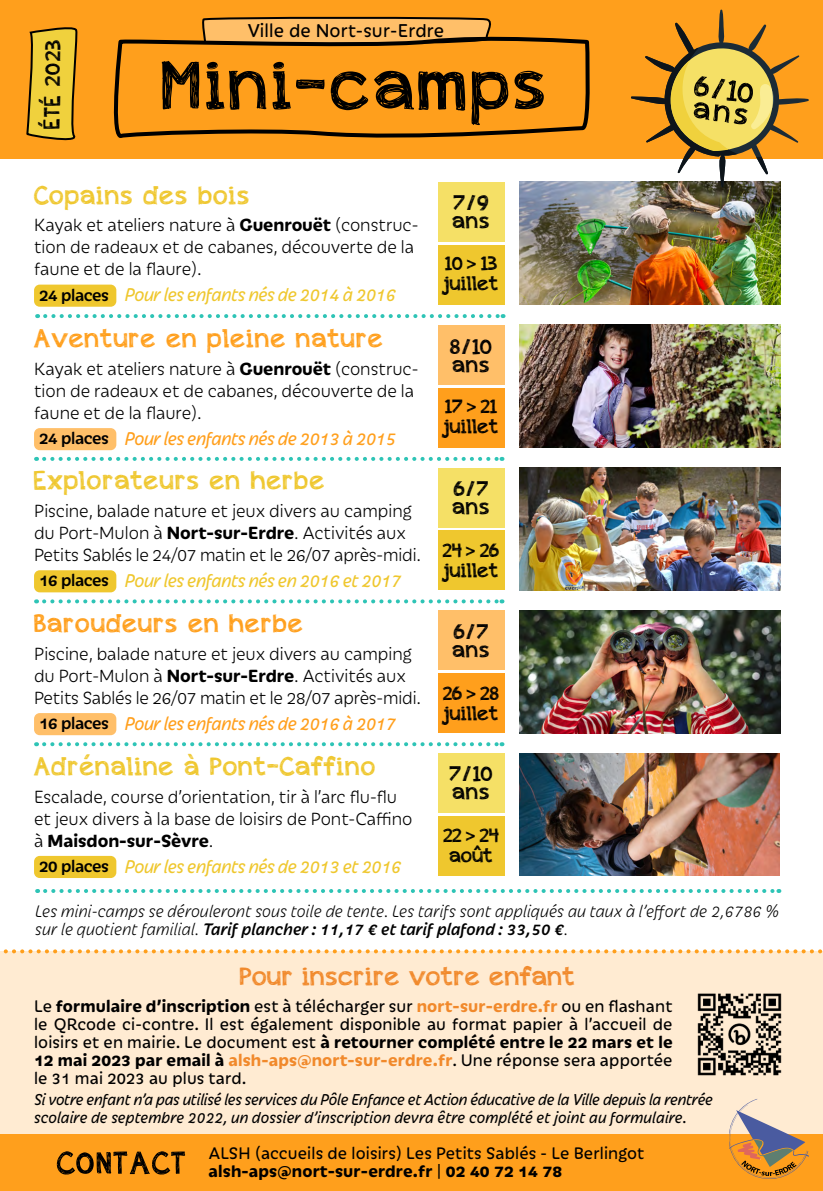
<style>
.page{position:relative;width:823px;height:1191px;background:#fff}
.page>*{position:absolute;margin:0;border:0;box-sizing:border-box;transform-origin:0 0}
.t1{font:26px "appleberry";letter-spacing:.05em;color:#efc72e}
.t2{font:26px "appleberry";letter-spacing:.05em;color:#ff9f1c}
.t3{font:26px "appleberry";letter-spacing:.03em;color:#f1892b}
.t4{font:22px/18px "appleberry";letter-spacing:.05em;color:#000}
.t5{font:italic 20px "Iskra";letter-spacing:-.02em;color:#efc72e}
.t6{font:italic 20px "Iskra";letter-spacing:-.02em;color:#ff9f1c}
.t7{font:20px/20px "appleberry";letter-spacing:.02em;color:#000}
.t8{font:20px "Iskra";letter-spacing:.01em;color:#000}
.t9{font:300 19px/22px "Iskra";color:#000}
.t10{font:18px/18px "Iskra";letter-spacing:.01em;color:#000}
.t11{font:italic 300 18px/18px "Iskra";letter-spacing:.01em;color:#000}
.t12{font:italic 17px/18px "Iskra";letter-spacing:-.01em;color:#000}
.s1{font-weight:700}
.s2{font-weight:500;font-style:normal;font-size:18px;color:#000}
.s3{font-weight:500}
.s4{font-weight:700;color:#f1892b}
</style>
<div class="page">
<svg style="left:45px;top:314px;width:458px;height:4px"></svg>
<img style="left:519px;top:182px;width:261px;height:122px">
<svg style="left:44px;top:457px;width:458px;height:4px"></svg>
<svg style="left:44px;top:599px;width:458px;height:4px"></svg>
<svg style="left:44px;top:742px;width:458px;height:4px"></svg>
<img style="left:519px;top:325px;width:261px;height:122px">
<img style="left:519px;top:467px;width:261px;height:123px">
<img style="left:519px;top:610px;width:261px;height:123px">
<img style="left:519px;top:753px;width:259px;height:123px">
<svg style="left:45px;top:889px;width:734px;height:4px"></svg>
<div style="left:0;top:950px;width:822px;height:201px;background:#ffebd2"></div>
<div style="left:0;top:0;width:822px;height:159px;background:#ff9f1c"></div>
<div style="left:0;top:1134px;width:822px;height:57px;background:#ff9f1c"></div>
<svg style="left:26px;top:27px;width:52px;height:114px;background:#d9b431"></svg>
<svg style="left:202px;top:16px;width:289px;height:19px;background:#e1a657"></svg>
<svg style="left:113px;top:35px;width:477px;height:103px"></svg>
<svg style="left:57px;top:1151px;width:128px;height:23px"></svg>
<svg style="left:630px;top:9px;width:178px;height:178px"></svg>
<div style="left:34px;top:285px;width:82px;height:22px;background:#efc72e;border-radius:6px"></div>
<div style="left:437px;top:182px;width:67px;height:60px;background:#f5e066"></div>
<div style="left:437px;top:245px;width:67px;height:59px;background:#efc72e"></div>
<div style="left:34px;top:428px;width:82px;height:22px;background:#ffbf69;border-radius:6px"></div>
<div style="left:437px;top:325px;width:67px;height:60px;background:#ffbf69"></div>
<div style="left:437px;top:388px;width:67px;height:60px;background:#ff9f1c"></div>
<div style="left:34px;top:570px;width:82px;height:22px;background:#efc72e;border-radius:6px"></div>
<div style="left:437px;top:467px;width:67px;height:60px;background:#f5e066"></div>
<div style="left:437px;top:530px;width:67px;height:60px;background:#efc72e"></div>
<div style="left:34px;top:713px;width:82px;height:22px;background:#ffbf69;border-radius:6px"></div>
<div style="left:437px;top:610px;width:67px;height:60px;background:#ffbf69"></div>
<div style="left:437px;top:673px;width:67px;height:60px;background:#ff9f1c"></div>
<div style="left:34px;top:856px;width:82px;height:22px;background:#efc72e;border-radius:6px"></div>
<div style="left:437px;top:753px;width:67px;height:60px;background:#f5e066"></div>
<div style="left:437px;top:816px;width:67px;height:60px;background:#efc72e"></div>
<img style="left:697px;top:993px;width:85px;height:83px">
<svg style="left:0;top:949px;width:823px;height:4px"></svg>
<svg style="left:729px;top:1099px;width:79px;height:79px"></svg>
<p class="t4" style="left:42px;top:129px;width:90px;rotate:-89deg">ÉTÉ 2023</p>
<p class="t8" style="left:247px;top:17px;width:198px">Ville de Nort-sur-Erdre</p>
<h1 class="t1" style="left:34px;top:177px;width:217px">Copains des bois</h1>
<p class="t9" style="left:34px;top:213px;width:385px">Kayak et ateliers nature à <span class="s1">Guenrouët</span> (construc&shy;tion de radeaux et de cabanes, découverte de la faune et de la flaure).</p>
<p class="t5" style="left:39px;top:281px;width:358px"><span class="s2">24 places</span> Pour les enfants nés de 2014 à 2016</p>
<h1 class="t2" style="left:34px;top:321px;width:350px">Aventure en pleine nature</h1>
<p class="t9" style="left:34px;top:357px;width:385px">Kayak et ateliers nature à <span class="s1">Guenrouët</span> (construc&shy;tion de radeaux et de cabanes, découverte de la faune et de la flaure).</p>
<p class="t6" style="left:39px;top:425px;width:358px"><span class="s2">24 places</span> Pour les enfants nés de 2013 à 2015</p>
<h1 class="t1" style="left:34px;top:463px;width:291px">Explorateurs en herbe</h1>
<p class="t9" style="left:34px;top:499px;width:388px">Piscine, balade nature et jeux divers au camping du Port-Mulon à <span class="s1">Nort-sur-Erdre</span>. Activités aux<br>Petits Sablés le 24/07 matin et le 26/07 après-midi.</p>
<p class="t5" style="left:39px;top:567px;width:363px"><span class="s2">16 places</span> Pour les enfants nés en 2016 et 2017</p>
<h1 class="t2" style="left:34px;top:606px;width:270px">Baroudeurs en herbe</h1>
<p class="t9" style="left:34px;top:642px;width:388px">Piscine, balade nature et jeux divers au camping du Port-Mulon à <span class="s1">Nort-sur-Erdre</span>. Activités aux<br>Petits Sablés le 26/07 matin et le 28/07 après-midi.</p>
<p class="t6" style="left:39px;top:709px;width:358px"><span class="s2">16 places</span> Pour les enfants nés de 2016 à 2017</p>
<h1 class="t1" style="left:34px;top:748px;width:342px">Adrénaline à Pont-Caffino</h1>
<p class="t9" style="left:34px;top:784px;width:380px">Escalade, course d’orientation, tir à l’arc flu-flu et jeux divers à la base de loisirs de Pont-Caffino à <span class="s1">Maisdon-sur-Sèvre</span>.</p>
<p class="t5" style="left:39px;top:852px;width:363px"><span class="s2">20 places</span> Pour les enfants nés de 2013 et 2016</p>
<p class="t4" style="left:452px;top:193px;width:38px">7/9 ans</p>
<p class="t7" style="left:443px;top:253px;width:56px">10 &gt; 13 juillet</p>
<p class="t4" style="left:450px;top:337px;width:43px">8/10 ans</p>
<p class="t7" style="left:443px;top:396px;width:56px">17 &gt; 21 juillet</p>
<p class="t4" style="left:452px;top:479px;width:38px">6/7 ans</p>
<p class="t7" style="left:442px;top:539px;width:58px">24 &gt; 26 juillet</p>
<p class="t4" style="left:452px;top:622px;width:38px">6/7 ans</p>
<p class="t7" style="left:443px;top:682px;width:57px">26 &gt; 28 juillet</p>
<p class="t4" style="left:449px;top:764px;width:45px">7/10 ans</p>
<p class="t7" style="left:443px;top:825px;width:57px;text-align:center">22 &gt; 24 août</p>
<p class="t11" style="left:35px;top:901px;width:745px">Les mini-camps se dérouleront sous toile de tente. Les tarifs sont appliqués au taux à l’effort de 2,6786 % sur le quotient familial. <span class="s3">Tarif plancher : 11,17 € et tarif plafond : 33,50 €</span>.</p>
<h1 class="t3" style="left:239px;top:959px;width:336px">Pour inscrire votre enfant</h1>
<p class="t10" style="left:34px;top:996px;width:639px;text-align:justify">Le <span class="s1">formulaire d’inscription</span> est à télécharger sur <span class="s4">nort-sur-erdre.fr</span> ou en flashant le QRcode ci-contre. Il est également disponible au format papier à l’accueil de loisirs et en mairie. Le document est <span class="s1">à retourner complété entre le 22 mars et le 12 mai 2023 par email à</span> <span class="s4">alsh-aps@nort-sur-erdre.fr</span>. Une réponse sera apportée le 31 mai 2023 au plus tard.</p>
<p class="t12" style="left:34px;top:1089px;width:680px">Si votre enfant n’a pas utilisé les services du Pôle Enfance et Action éducative de la Ville depuis la rentrée scolaire de septembre 2022, un dossier d’inscription devra être complété et joint au formulaire.</p>
<p class="t10" style="left:208px;top:1143px;width:437px">ALSH (accueils de loisirs) Les Petits Sablés - Le Berlingot <span class="s1">alsh-aps@nort-sur-erdre.fr</span> | <span class="s1">02 40 72 14 78</span></p>
</div>
